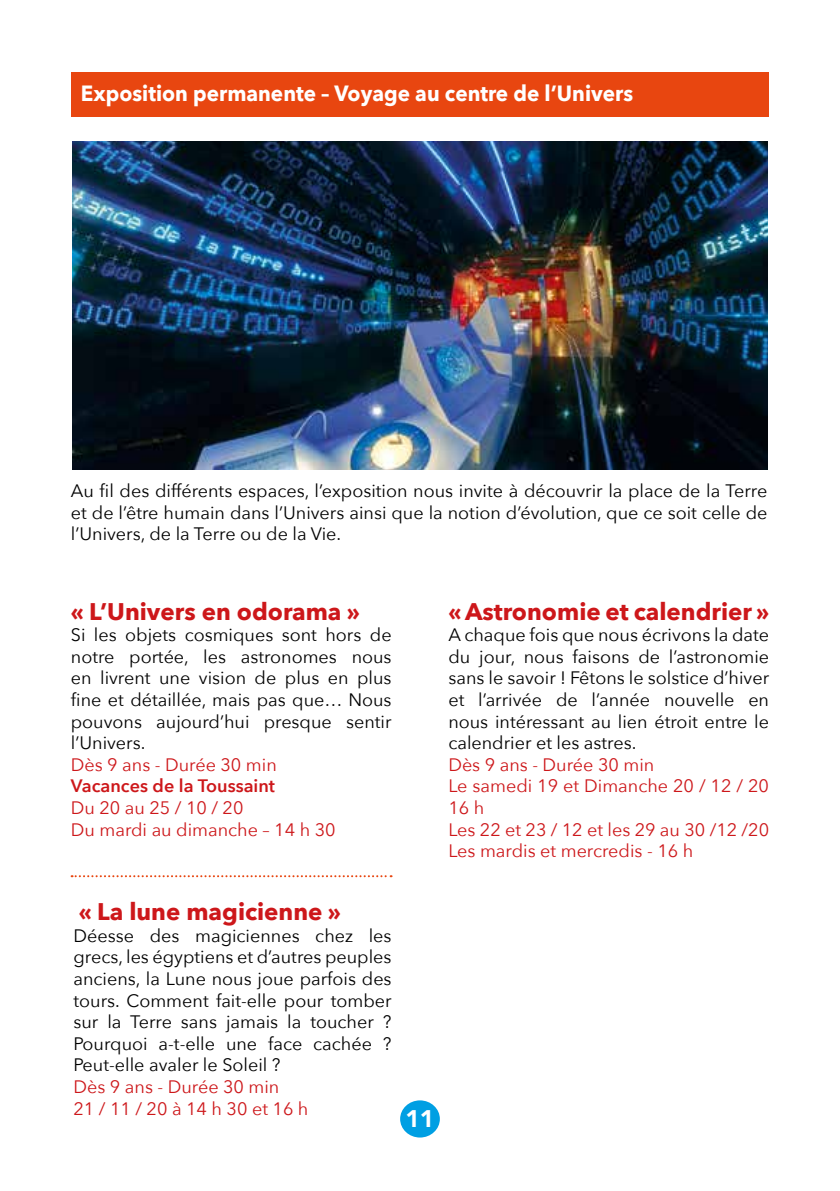
<style>
.page{position:relative;width:840px;height:1191px;background:#fff}
.page>*{position:absolute;margin:0;border:0;box-sizing:border-box;transform-origin:0 0}
.t1{font:700 24px "Avenir Next";color:#cd171a}
.t2{font:900 24px "Avenir";color:#fff}
.t3{font:700 22px "Avenir Next";color:#fff;scale:.94 1}
.t4{font:18px/21.6px "Avenir Next";color:#000;text-align:justify}
.t5{font:18px/21.6px "Avenir Next";color:#cd171a}
.t6{font:600 18px "Avenir Next";color:#cd171a}
</style>
<div class="page">
<div style="left:400px;top:1100px;width:39px;height:37px;background:#009fe3;border-radius:50%"></div>
<img style="left:73px;top:142px;width:694px;height:327px">
<div style="left:72px;top:72px;width:696px;height:44px;background:#e84610"></div>
<svg style="left:72px;top:875px;width:319px;height:2px"></svg>
<p class="t3" style="left:81px;top:74px;width:588px">Exposition permanente – Voyage au centre de l’Univers</p>
<p class="t4" style="left:71px;top:479px;width:697px">Au fil des différents espaces, l’exposition nous invite à découvrir la place de la Terre et de l’être humain dans l’Univers ainsi que la notion d’évolution, que ce soit celle de l’Univers, de la Terre ou de la Vie.</p>
<h1 class="t1" style="left:71px;top:590px;width:290px">« L’Univers en odorama »</h1>
<p class="t4" style="left:71px;top:623px;width:322px">Si les objets cosmiques sont hors de notre portée, les astronomes nous en livrent une vision de plus en plus fine et détaillée, mais pas que… Nous pouvons aujourd’hui presque sentir l’Univers.</p>
<p class="t5" style="left:71px;top:753px;width:207px">Dès 9 ans - Durée 30 min</p>
<p class="t6" style="left:71px;top:770px;width:205px">Vacances de la Toussaint</p>
<p class="t5" style="left:71px;top:796px;width:266px">Du 20 au 25 / 10 / 20<br>Du mardi au dimanche – 14 h 30</p>
<h1 class="t1" style="left:79px;top:891px;width:263px">« La lune magicienne »</h1>
<p class="t4" style="left:73px;top:924px;width:319px">Déesse des magiciennes chez les grecs, les égyptiens et d’autres peuples anciens, la Lune nous joue parfois des tours. Comment fait-elle pour tomber sur la Terre sans jamais la toucher ?<br>Pourquoi a-t-elle une face cachée ?<br>Peut-elle avaler le Soleil ?</p>
<p class="t5" style="left:73px;top:1075px;width:236px">Dès 9 ans - Durée 30 min<br>21 / 11 / 20 à 14 h 30 et 16 h</p>
<h1 class="t2" style="left:405px;top:1097px;width:30px">11</h1>
<h1 class="t1" style="left:448px;top:590px;width:322px">« Astronomie et calendrier »</h1>
<p class="t4" style="left:448px;top:623px;width:322px">A chaque fois que nous écrivons la date du jour, nous faisons de l’astronomie sans le savoir ! Fêtons le solstice d’hiver et l’arrivée de l’année nouvelle en nous intéressant au lien étroit entre le calendrier et les astres.</p>
<p class="t5" style="left:448px;top:753px;width:322px">Dès 9 ans - Durée 30 min<br>Le samedi 19 et Dimanche 20 / 12 / 20<br>16 h<br>Les 22 et 23 / 12 et les 29 au 30 /12 /20<br>Les mardis et mercredis - 16 h</p>
</div>
